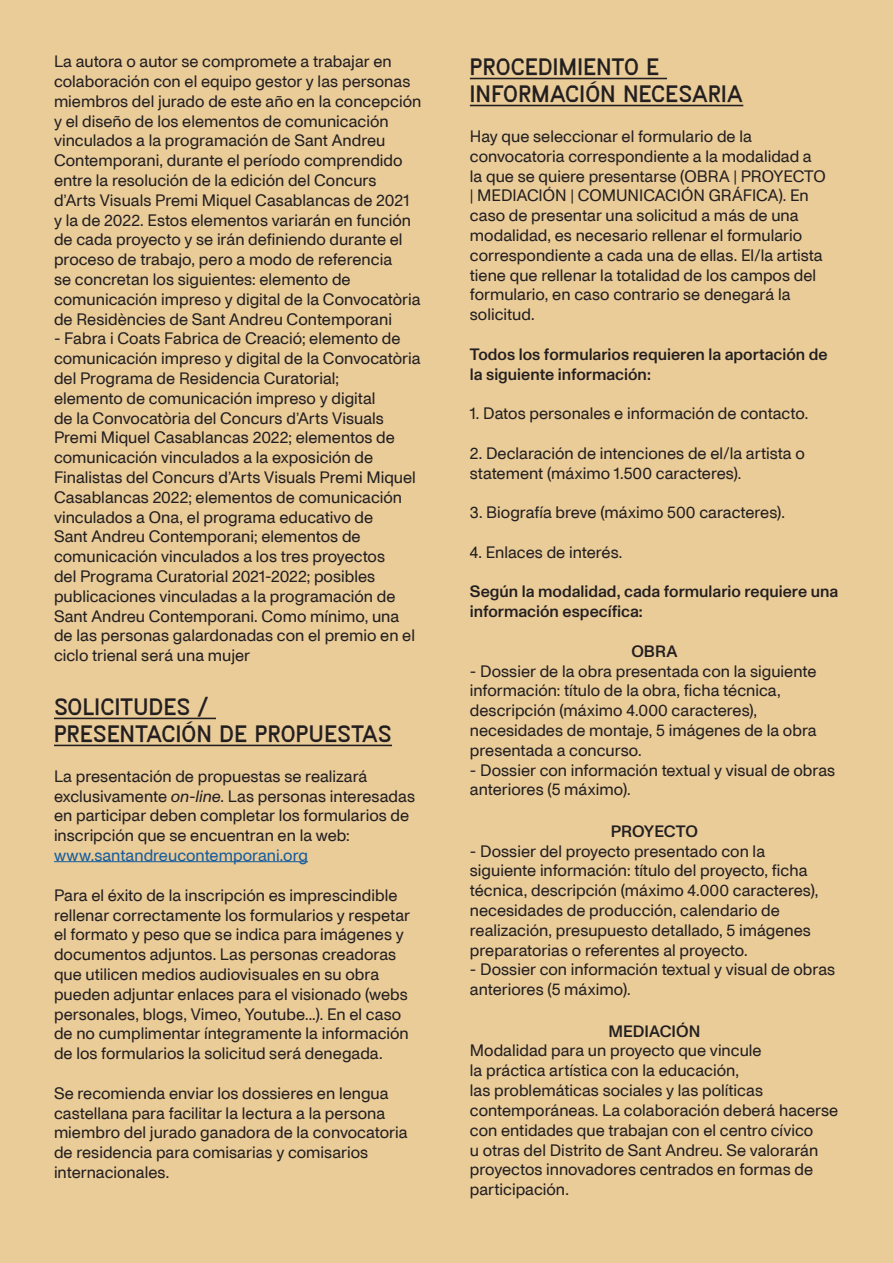
<style>
.page{position:relative;width:893px;height:1263px;background:#eacc99}
.page>*{position:absolute;margin:0;border:0;box-sizing:border-box;transform-origin:0 0}
.t1{font:900 22.5px "MAD Sans Fill";letter-spacing:-.01em;color:#231f20}
.t2{font:16.5px/19.8px "Monument Grotesk";color:#231f20}
.t3{font:500 16.5px/19.8px "Monument Grotesk";color:#231f20}
.t4{font:16.5px "Monument Grotesk";color:#175d9e}
.s1{font-style:italic}
</style>
<div class="page">
<hr style="left:54px;top:718px;width:162px;height:1px;background:#231f20">
<hr style="left:54px;top:745px;width:338px;height:1px;background:#231f20">
<hr style="left:54px;top:861px;width:254px;height:1px;background:#175d9e">
<hr style="left:470px;top:78px;width:197px;height:1px;background:#231f20">
<hr style="left:470px;top:105px;width:273px;height:1px;background:#231f20">
<p class="t2" style="left:54px;top:50px;width:369px">La autora o autor se compromete a trabajar en colaboración con el equipo gestor y las personas miembros del jurado de este año en la concepción y el diseño de los elementos de comunicación vinculados a la programación de Sant Andreu Contemporani, durante el período comprendido entre la resolución de la edición del Concurs d’Arts Visuals Premi Miquel Casablancas de 2021 y la de 2022. Estos elementos variarán en función de cada proyecto y se irán definiendo durante el proceso de trabajo, pero a modo de referencia<br>se concretan los siguientes: elemento de comunicación impreso y digital de la Convocatòria de Residències de Sant Andreu Contemporani</p>
<p class="t2" style="left:54px;top:328px;width:368px">- Fabra i Coats Fabrica de Creació; elemento de comunicación impreso y digital de la Convocatòria del Programa de Residencia Curatorial;<br>elemento de comunicación impreso y digital<br>de la Convocatòria del Concurs d’Arts Visuals Premi Miquel Casablancas 2022; elementos de comunicación vinculados a la exposición de Finalistas del Concurs d’Arts Visuals Premi Miquel Casablancas 2022; elementos de comunicación vinculados a Ona, el programa educativo de<br>Sant Andreu Contemporani; elementos de comunicación vinculados a los tres proyectos<br>del Programa Curatorial 2021-2022; posibles publicaciones vinculadas a la programación de Sant Andreu Contemporani. Como mínimo, una de las personas galardonadas con el premio en el ciclo trienal será una mujer</p>
<p class="t1" style="left:54px;top:694px;width:156px">SOLICITUDES /</p>
<p class="t1" style="left:54px;top:721px;width:340px">PRESENTACIÓN DE PROPUESTAS</p>
<p class="t2" style="left:54px;top:765px;width:363px">La presentación de propuestas se realizará exclusivamente <span class="s1">on-line</span>. Las personas interesadas en participar deben completar los formularios de inscripción que se encuentran en la web:</p>
<p class="t4" style="left:54px;top:844px;width:256px">www.santandreucontemporani.org</p>
<p class="t2" style="left:54px;top:884px;width:357px">Para el éxito de la inscripción es imprescindible rellenar correctamente los formularios y respetar el formato y peso que se indica para imágenes y documentos adjuntos. Las personas creadoras que utilicen medios audiovisuales en su obra pueden adjuntar enlaces para el visionado (webs personales, blogs, Vimeo, Youtube...). En el caso de no cumplimentar íntegramente la información de los formularios la solicitud será denegada.</p>
<p class="t2" style="left:54px;top:1082px;width:355px">Se recomienda enviar los dossieres en lengua castellana para facilitar la lectura a la persona miembro del jurado ganadora de la convocatoria de residencia para comisarias y comisarios internacionales.</p>
<p class="t1" style="left:470px;top:54px;width:192px">PROCEDIMIENTO E</p>
<p class="t1" style="left:470px;top:81px;width:275px">INFORMACIÓN NECESARIA</p>
<p class="t2" style="left:470px;top:125px;width:357px">Hay que seleccionar el formulario de la convocatoria correspondiente a la modalidad a la que se quiere presentarse (OBRA | PROYECTO | MEDIACIÓN | COMUNICACIÓN GRÁFICA). En caso de presentar una solicitud a más de una modalidad, es necesario rellenar el formulario correspondiente a cada una de ellas. El/la artista tiene que rellenar la totalidad de los campos del formulario, en caso contrario se denegará la solicitud.</p>
<p class="t3" style="left:470px;top:343px;width:359px">Todos los formularios requieren la aportación de la siguiente información:</p>
<p class="t2" style="left:470px;top:402px;width:340px">1. Datos personales e información de contacto.</p>
<p class="t2" style="left:470px;top:442px;width:337px">2. Declaración de intenciones de el/la artista o statement (máximo 1.500 caracteres).</p>
<p class="t2" style="left:470px;top:501px;width:316px">3. Biografía breve (máximo 500 caracteres).</p>
<p class="t2" style="left:470px;top:541px;width:154px">4. Enlaces de interés.</p>
<p class="t3" style="left:470px;top:581px;width:370px">Según la modalidad, cada formulario requiere una información específica:</p>
<p class="t3" style="left:631px;top:640px;width:48px">OBRA</p>
<p class="t2" style="left:470px;top:660px;width:348px">- Dossier de la obra presentada con la siguiente información: título de la obra, ficha técnica, descripción (máximo 4.000 caracteres), necesidades de montaje, 5 imágenes de la obra presentada a concurso.</p>
<p class="t2" style="left:470px;top:759px;width:367px">- Dossier con información textual y visual de obras anteriores (5 máximo).</p>
<p class="t3" style="left:611px;top:820px;width:89px">PROYECTO</p>
<p class="t2" style="left:470px;top:840px;width:350px">- Dossier del proyecto presentado con la siguiente información: título del proyecto, ficha técnica, descripción (máximo 4.000 caracteres), necesidades de producción, calendario de realización, presupuesto detallado, 5 imágenes preparatorias o referentes al proyecto.</p>
<p class="t2" style="left:470px;top:959px;width:367px">- Dossier con información textual y visual de obras anteriores (5 máximo).</p>
<p class="t3" style="left:608px;top:1020px;width:93px">MEDIACIÓN</p>
<p class="t2" style="left:470px;top:1040px;width:370px">Modalidad para un proyecto que vincule<br>la práctica artística con la educación,<br>las problemáticas sociales y las políticas contemporáneas. La colaboración deberá hacerse con entidades que trabajan con el centro cívico<br>u otras del Distrito de Sant Andreu. Se valorarán proyectos innovadores centrados en formas de participación.</p>
</div>
